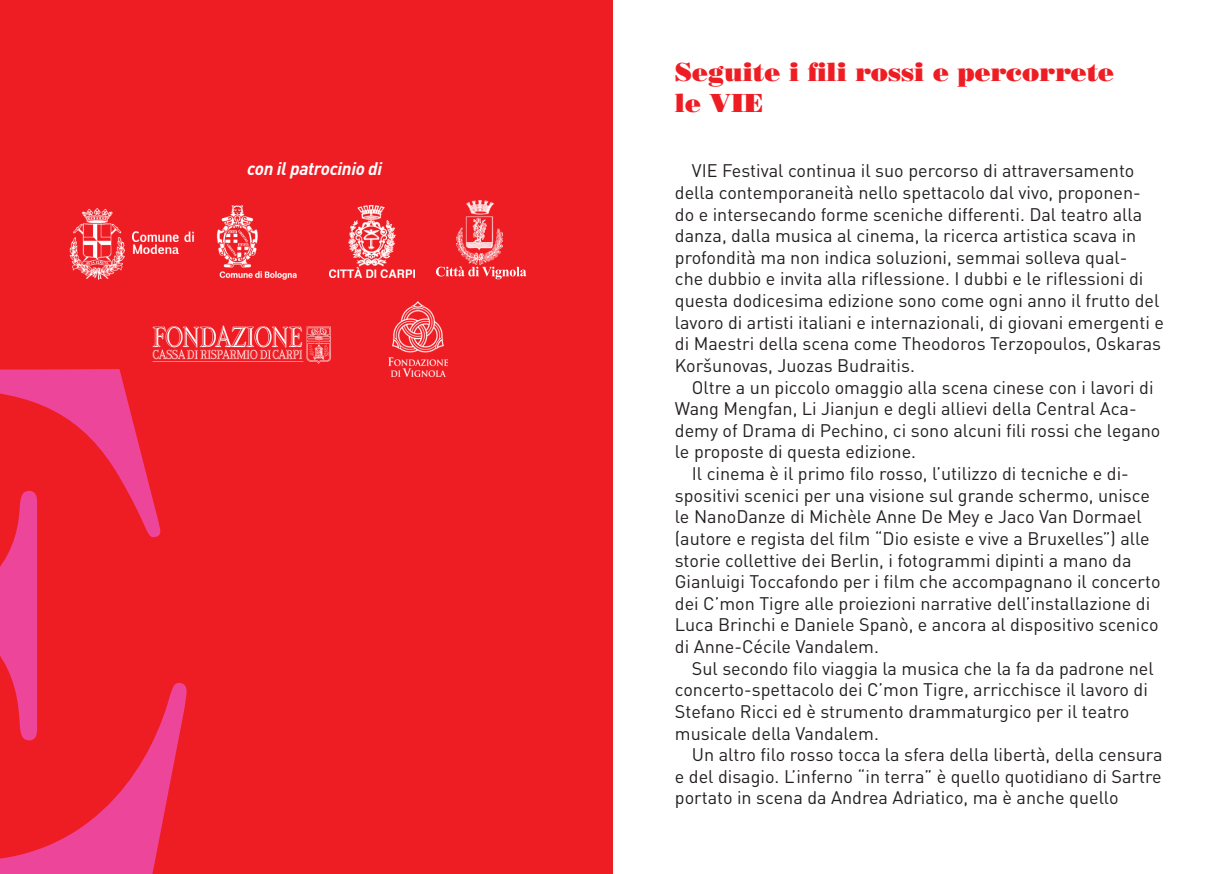
<style>
.page{position:relative;width:1225px;height:874px;background:#fff}
.page>*{position:absolute;margin:0;border:0;box-sizing:border-box;transform-origin:0 0}
.t1{font:26px/31.2px "Bodoni Poster";color:#ee1d23}
.t2{font:18px/21.6px "DIN Pro";color:#231f20}
.t3{font:italic 700 18px "DIN Pro";letter-spacing:-.02em;color:#fff}
</style>
<div class="page">
<div style="left:0;top:0;width:612px;height:873px;background:#ee1d23"></div>
<svg style="left:0;top:233px;width:186px;height:640px"></svg>
<img style="left:389px;top:301px;width:58px;height:75px">
<img style="left:151px;top:326px;width:180px;height:38px">
<img style="left:70px;top:208px;width:54px;height:71px">
<img style="left:133px;top:231px;width:61px;height:10px">
<img style="left:132px;top:243px;width:46px;height:11px">
<img style="left:216px;top:205px;width:81px;height:75px">
<img style="left:329px;top:206px;width:86px;height:71px">
<svg style="left:436px;top:266px;width:90px;height:13px"></svg>
<img style="left:456px;top:200px;width:46px;height:64px">
<p class="t3" style="left:247px;top:153px;width:137px">con il patrocinio di</p>
<h1 class="t1" style="left:675px;top:56px;width:441px">Seguite i fili rossi e percorrete le VIE</h1>
<p class="t2" style="left:675px;top:158px;width:490px;text-indent:17px">VIE Festival continua il suo percorso di attraversamento della contemporaneità nello spettacolo dal vivo, proponen&shy;do e intersecando forme sceniche differenti. Dal teatro alla danza, dalla musica al cinema, la ricerca artistica scava in profondità ma non indica soluzioni, semmai solleva qual-<br>che dubbio e invita alla riflessione. I dubbi e le riflessioni di questa dodicesima edizione sono come ogni anno il frutto del lavoro di artisti italiani e internazionali, di giovani emergenti e di Maestri della scena come Theodoros Terzopoulos, Oskaras Koršunovas, Juozas Budraitis.</p>
<p class="t2" style="left:692px;top:374px;width:463px">Oltre a un piccolo omaggio alla scena cinese con i lavori di</p>
<p class="t2" style="left:675px;top:396px;width:463px">Wang Mengfan, Li Jianjun e degli allievi della Central Aca-</p>
<p class="t2" style="left:675px;top:417px;width:487px">demy of Drama di Pechino, ci sono alcuni fili rossi che legano</p>
<p class="t2" style="left:675px;top:439px;width:243px">le proposte di questa edizione.</p>
<p class="t2" style="left:692px;top:461px;width:438px">Il cinema è il primo filo rosso, l’utilizzo di tecniche e di-</p>
<p class="t2" style="left:675px;top:482px;width:476px">spositivi scenici per una visione sul grande schermo, unisce</p>
<p class="t2" style="left:675px;top:504px;width:468px">le NanoDanze di Michèle Anne De Mey e Jaco Van Dormael</p>
<p class="t2" style="left:675px;top:525px;width:476px">(autore e regista del film “Dio esiste e vive a Bruxelles”) alle</p>
<p class="t2" style="left:675px;top:547px;width:458px">storie collettive dei Berlin, i fotogrammi dipinti a mano da</p>
<p class="t2" style="left:675px;top:569px;width:487px">Gianluigi Toccafondo per i film che accompagnano il concerto</p>
<p class="t2" style="left:675px;top:590px;width:477px">dei C’mon Tigre alle proiezioni narrative dell’installazione di</p>
<p class="t2" style="left:675px;top:612px;width:485px">Luca Brinchi e Daniele Spanò, e ancora al dispositivo scenico</p>
<p class="t2" style="left:675px;top:633px;width:206px">di Anne-Cécile Vandalem.</p>
<p class="t2" style="left:692px;top:655px;width:463px">Sul secondo filo viaggia la musica che la fa da padrone nel</p>
<p class="t2" style="left:675px;top:677px;width:474px">concerto-spettacolo dei C’mon Tigre, arricchisce il lavoro di</p>
<p class="t2" style="left:675px;top:698px;width:456px">Stefano Ricci ed è strumento drammaturgico per il teatro</p>
<p class="t2" style="left:675px;top:720px;width:205px">musicale della Vandalem.</p>
<p class="t2" style="left:692px;top:741px;width:472px">Un altro filo rosso tocca la sfera della libertà, della censura</p>
<p class="t2" style="left:675px;top:763px;width:488px">e del disagio. L’inferno “in terra” è quello quotidiano di Sartre</p>
<p class="t2" style="left:675px;top:785px;width:445px">portato in scena da Andrea Adriatico, ma è anche quello</p>
</div>
